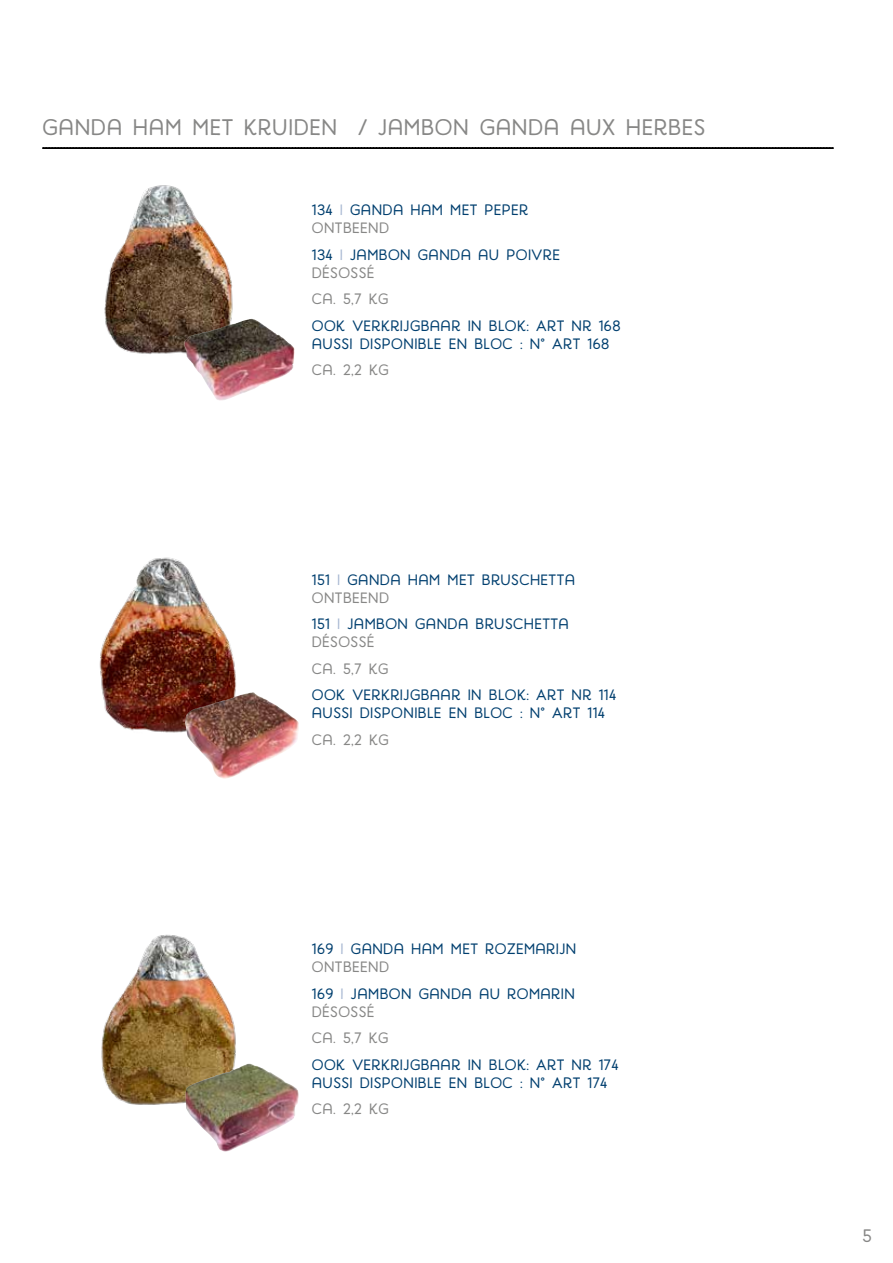
<style>
.page{position:relative;width:893px;height:1263px;background:#fff}
.page>*{position:absolute;margin:0;border:0;box-sizing:border-box;transform-origin:0 0}
.t1{font:22.5px "Harman Retro";letter-spacing:.03em;color:#878786}
.t2{font:18px "Harman Retro";color:#878786}
.t3{font:15px/18px "Harman Retro";letter-spacing:.03em;color:#003f6f}
.t4{font:15px "Harman Retro";letter-spacing:.03em;color:#878786}
.s1{color:#a8b8d2}
.s2{color:#878786}
</style>
<div class="page">
<svg style="left:42px;top:147px;width:792px;height:2px;background:#0e0e0e"></svg>
<img style="left:104px;top:185px;width:132px;height:174px">
<svg style="left:240px;top:319px;width:11px;height:3px"></svg>
<img style="left:101px;top:934px;width:135px;height:171px">
<img style="left:185px;top:1064px;width:114px;height:87px">
<img style="left:99px;top:557px;width:137px;height:176px">
<img style="left:185px;top:692px;width:114px;height:87px">
<h1 class="t1" style="left:43px;top:114px;width:664px">GANDA HAM MET KRUIDEN / JAMBON GANDA AUX HERBES</h1>
<p class="t3" style="left:312px;top:201px;width:218px">134 <span class="s1">I</span> GANDA HAM MET PEPER<br><span class="s2">ONTBEEND</span></p>
<p class="t3" style="left:312px;top:246px;width:250px">134 <span class="s1">I</span> JAMBON GANDA AU POIVRE<br><span class="s2">DÉSOSSÉ</span></p>
<p class="t4" style="left:312px;top:291px;width:78px">CA. 5,7 KG</p>
<p class="t3" style="left:312px;top:317px;width:310px">OOK VERKRIJGBAAR IN BLOK: ART NR 168<br>AUSSI DISPONIBLE EN BLOC : N° ART 168</p>
<p class="t4" style="left:312px;top:362px;width:78px">CA. 2,2 KG</p>
<p class="t3" style="left:312px;top:571px;width:265px">151 <span class="s1">I</span> GANDA HAM MET BRUSCHETTA<br><span class="s2">ONTBEEND</span></p>
<p class="t3" style="left:312px;top:615px;width:258px">151 <span class="s1">I</span> JAMBON GANDA BRUSCHETTA<br><span class="s2">DÉSOSSÉ</span></p>
<p class="t4" style="left:312px;top:660px;width:78px">CA. 5,7 KG</p>
<p class="t3" style="left:312px;top:686px;width:306px">OOK VERKRIJGBAAR IN BLOK: ART NR 114<br>AUSSI DISPONIBLE EN BLOC : N° ART 114</p>
<p class="t4" style="left:312px;top:731px;width:78px">CA. 2,2 KG</p>
<p class="t3" style="left:312px;top:940px;width:266px">169 <span class="s1">I</span> GANDA HAM MET ROZEMARIJN<br><span class="s2">ONTBEEND</span></p>
<p class="t3" style="left:312px;top:985px;width:264px">169 <span class="s1">I</span> JAMBON GANDA AU ROMARIN<br><span class="s2">DÉSOSSÉ</span></p>
<p class="t4" style="left:312px;top:1029px;width:78px">CA. 5,7 KG</p>
<p class="t3" style="left:312px;top:1056px;width:308px">OOK VERKRIJGBAAR IN BLOK: ART NR 174<br>AUSSI DISPONIBLE EN BLOC : N° ART 174</p>
<p class="t4" style="left:312px;top:1100px;width:78px">CA. 2,2 KG</p>
<p class="t2" style="left:862px;top:1225px;width:11px">5</p>
</div>
